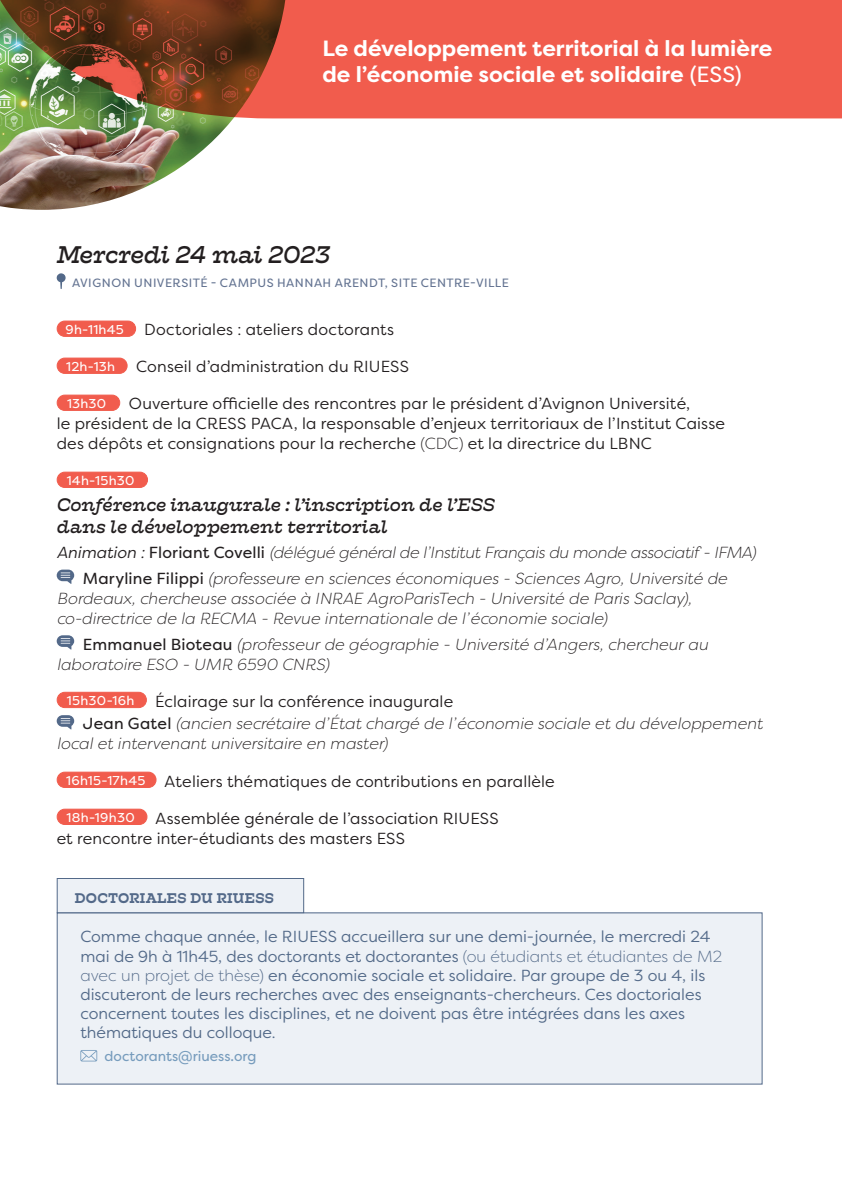
<style>
.page{position:relative;width:842px;height:1191px;background:#fff}
.page>*{position:absolute;margin:0;border:0;box-sizing:border-box;transform-origin:0 0}
.t1{font:italic 24px "Hatch";color:#231f20}
.t2{font:700 22px/26.4px "Filson Pro";color:#fff}
.t3{font:italic 18px/21.6px "Hatch";letter-spacing:.015em;color:#231f20}
.t4{font:italic 300 16px/20px "Filson Pro";letter-spacing:.005em;color:#231f20}
.t5{font:16px/20px "Filson Pro";letter-spacing:.015em;color:#231f20}
.t6{font:16px/19.2px "Filson Pro";color:#536a89}
.t7{font:14px "Filson Pro";color:#779cbd}
.t8{font:500 14px "Hatch";letter-spacing:.02em;color:#536989}
.t9{font:12.8px "Filson Pro";letter-spacing:.025em;color:#fff}
.t10{font:12px "Filson Pro";letter-spacing:.04em;color:#637391}
.s1{font-weight:400}
.s2{font-weight:300}
.s3{font-weight:400;font-style:normal}
.s4{font-size:12.8px;color:#fff}
</style>
<div class="page">
<img style="left:0;top:118px;width:288px;height:92px">
<svg style="left:0;top:0;width:842px;height:118px;background:#c85943"></svg>
<svg style="left:57px;top:273px;width:9px;height:16px"></svg>
<div style="left:57px;top:321px;width:79px;height:15px;background:#f15c4d;border-radius:8px"></div>
<div style="left:57px;top:320px;width:79px;height:17px;border:1px solid #f15c4d;border-radius:8px"></div>
<div style="left:57px;top:358px;width:70px;height:15px;background:#f15c4d;border-radius:8px"></div>
<div style="left:57px;top:357px;width:71px;height:17px;border:1px solid #f15c4d;border-radius:8px"></div>
<div style="left:57px;top:395px;width:63px;height:15px;background:#f15c4d;border-radius:8px"></div>
<div style="left:57px;top:395px;width:63px;height:16px;border:1px solid #f15c4d;border-radius:8px"></div>
<div style="left:57px;top:472px;width:91px;height:15px;background:#f15c4d;border-radius:8px"></div>
<div style="left:57px;top:472px;width:91px;height:16px;border:1px solid #f15c4d;border-radius:8px"></div>
<svg style="left:57px;top:569px;width:17px;height:15px"></svg>
<svg style="left:57px;top:635px;width:17px;height:14px"></svg>
<div style="left:57px;top:692px;width:89px;height:15px;background:#f15c4d;border-radius:8px"></div>
<div style="left:57px;top:692px;width:90px;height:16px;border:1px solid #f15c4d;border-radius:8px"></div>
<svg style="left:57px;top:715px;width:17px;height:14px"></svg>
<div style="left:57px;top:772px;width:99px;height:15px;background:#f15c4d;border-radius:8px"></div>
<div style="left:57px;top:771px;width:99px;height:17px;border:1px solid #f15c4d;border-radius:8px"></div>
<div style="left:57px;top:809px;width:90px;height:15px;background:#f15c4d;border-radius:8px"></div>
<div style="left:57px;top:808px;width:90px;height:17px;border:1px solid #f15c4d;border-radius:8px"></div>
<div style="left:57px;top:913px;width:705px;height:171px;background:#edf1f6"></div>
<svg style="left:80px;top:1050px;width:17px;height:11px"></svg>
<div style="left:57px;top:912px;width:706px;height:172px;border:1px solid #536989"></div>
<div style="left:57px;top:878px;width:247px;height:34px;background:#edf1f6"></div>
<div style="left:57px;top:878px;width:247px;height:35px;border:1px solid #536989"></div>
<h2 class="t2" style="left:322px;top:35px;width:451px">Le développement territorial à la lumière de l’économie sociale et solidaire <span class="s1">(ESS)</span></h2>
<h1 class="t1" style="left:57px;top:239px;width:274px">Mercredi 24 mai 2023</h1>
<p class="t10" style="left:72px;top:275px;width:438px">AVIGNON UNIVERSITÉ - CAMPUS HANNAH ARENDT, SITE CENTRE-VILLE</p>
<p class="t9" style="left:65px;top:320px;width:60px">9h-11h45</p>
<p class="t5" style="left:144px;top:319px;width:251px">Doctoriales : ateliers doctorants</p>
<p class="t9" style="left:66px;top:357px;width:50px">12h-13h</p>
<p class="t5" style="left:136px;top:356px;width:274px">Conseil d’administration du RIUESS</p>
<p class="t9" style="left:67px;top:394px;width:41px">13h30</p>
<p class="t5" style="left:57px;top:393px;width:670px;text-indent:72px">Ouverture officielle des rencontres par le président d’Avignon Université,<br>le président de la CRESS PACA, la responsable d’enjeux territoriaux de l’Institut Caisse des dépôts et consignations pour la recherche <span class="s2">(CDC)</span> et la directrice du LBNC</p>
<p class="t9" style="left:67px;top:471px;width:69px">14h-15h30</p>
<p class="t3" style="left:57px;top:494px;width:439px">Conférence inaugurale : l’inscription de l’ESS dans le développement territorial</p>
<p class="t4" style="left:57px;top:539px;width:701px;line-height:25.6px;text-align:center"><span class="s1">Animation :</span> <span class="s3">Floriant Covelli</span> (délégué général de l’Institut Français du monde associatif - IFMA)<br><span class="s3">Maryline Filippi</span> (professeure en sciences économiques - Sciences Agro, Université de</p>
<p class="t4" style="left:57px;top:588px;width:636px">Bordeaux, chercheuse associée à INRAE AgroParisTech - Université de Paris Saclay), co-directrice de la RECMA - Revue internationale de l’économie sociale)</p>
<p class="t4" style="left:57px;top:633px;width:653px;text-indent:26px"><span class="s3">Emmanuel Bioteau</span> (professeur de géographie - Université d’Angers, chercheur au laboratoire ESO - UMR 6590 CNRS)</p>
<p class="t9" style="left:67px;top:691px;width:69px">15h30-16h</p>
<p class="t4" style="left:83px;top:689px;width:681px;line-height:22.8px;text-indent:72px"><span class="s3">Éclairage sur la conférence inaugurale<br></span><span class="s3">Jean Gatel</span> (ancien secrétaire d’État chargé de l’économie sociale et du développement</p>
<p class="t4" style="left:57px;top:733px;width:332px">local et intervenant universitaire en master)</p>
<p class="t5" style="left:66px;top:770px;width:490px"><span class="s4">16h15-17h45</span> Ateliers thématiques de contributions en parallèle</p>
<p class="t9" style="left:67px;top:808px;width:70px">18h-19h30</p>
<p class="t5" style="left:57px;top:807px;width:443px;text-indent:99px">Assemblée générale de l’association RIUESS et rencontre inter-étudiants des masters ESS</p>
<p class="t8" style="left:75px;top:888px;width:201px">DOCTORIALES DU RIUESS</p>
<p class="t6" style="left:80px;top:926px;width:643px">Comme chaque année, le RIUESS accueillera sur une demi-journée, le mercredi 24 mai de 9h à 11h45, des doctorants et doctorantes <span class="s2">(ou étudiants et étudiantes de M2 avec un projet de thèse)</span> en économie sociale et solidaire. Par groupe de 3 ou 4, ils discuteront de leurs recherches avec des enseignants-chercheurs. Ces doctoriales concernent toutes les disciplines, et ne doivent pas être intégrées dans les axes thématiques du colloque.</p>
<p class="t7" style="left:105px;top:1046px;width:153px">doctorants@riuess.org</p>
</div>
